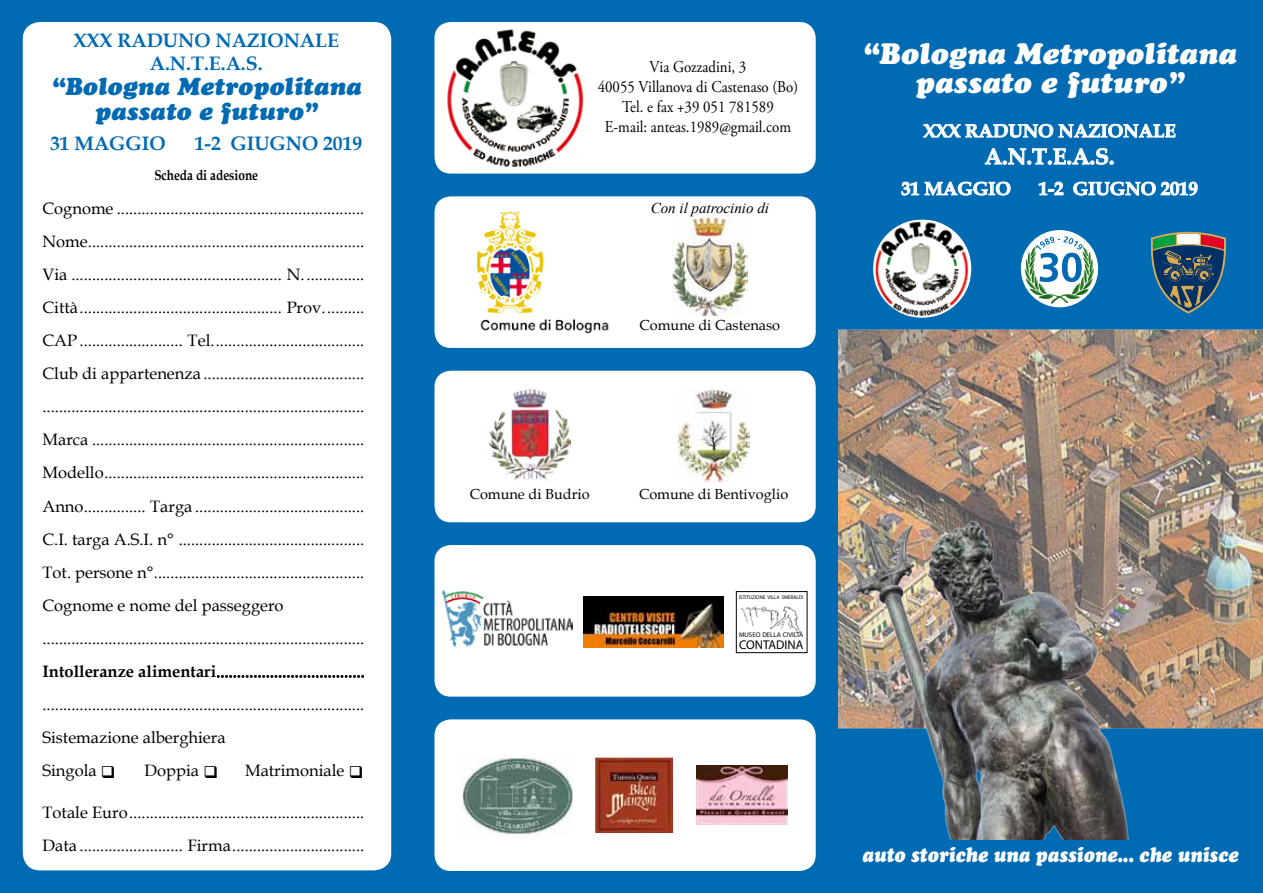
<style>
.page{position:relative;width:1263px;height:893px;background:#fff}
.page>*{position:absolute;margin:0;border:0;box-sizing:border-box;transform-origin:0 0}
.t1{font:italic 29.4px/28.2px "Cooper Black Std";color:#fff;text-align:center}
.t2{font:italic 24.3px/24.9px "Cooper Black Std";color:#006ab3;text-align:center}
.t3{font:700 22.5px "Book Antiqua";color:#fff}
.t4{font:italic 20.7px "Cooper Black Std";color:#fff;scale:.9 1}
.t5{font:700 19.5px/22.5px "Book Antiqua";color:#006ab3;text-align:center}
.t6{font:700 18.6px "Book Antiqua";color:#fff}
.t7{font:16.5px/33.2px "Book Antiqua";color:#000}
.t8{font:16.5px/19.8px "Adobe Garamond Pro";color:#000;text-align:center;scale:.9 1}
.t9{font:italic 15px "Times New Roman";color:#000}
.t10{font:14.55px "Book Antiqua";color:#000}
.t11{font:700 14.25px "Book Antiqua";color:#000;scale:.83 1}
.t12{font:12.6px "Myriad Pro";color:#000}
.t13{font:6.9px "Myriad Pro";color:#000}
.t14{font:5.4px "Myriad Pro";color:#000;scale:.94 1}
.s1{font-weight:700}
</style>
<div class="page">
<div style="left:836px;top:0;width:427px;height:893px;background:#006ab3"></div>
<img style="left:838px;top:330px;width:425px;height:166px">
<img style="left:838px;top:496px;width:425px;height:344px">
<div style="left:0;top:0;width:412px;height:893px;background:#006ab3"></div>
<div style="left:412px;top:0;width:426px;height:893px;background:#006ab3"></div>
<div style="left:434px;top:21px;width:382px;height:153px;background:#fff;border-radius:17px"></div>
<div style="left:433px;top:21px;width:384px;height:154px;border:2px solid #006ab3;border-radius:17px"></div>
<div style="left:434px;top:719px;width:382px;height:153px;background:#fff;border-radius:17px"></div>
<div style="left:433px;top:718px;width:384px;height:154px;border:2px solid #006ab3;border-radius:17px"></div>
<div style="left:434px;top:544px;width:382px;height:153px;background:#fff;border-radius:17px"></div>
<div style="left:433px;top:544px;width:384px;height:154px;border:2px solid #006ab3;border-radius:17px"></div>
<div style="left:434px;top:370px;width:382px;height:153px;background:#fff;border-radius:17px"></div>
<div style="left:433px;top:369px;width:384px;height:155px;border:2px solid #006ab3;border-radius:17px"></div>
<div style="left:434px;top:196px;width:382px;height:153px;background:#fff;border-radius:17px"></div>
<div style="left:433px;top:195px;width:384px;height:154px;border:2px solid #006ab3;border-radius:17px"></div>
<div style="left:22px;top:21px;width:370px;height:850px;background:#fff;border-radius:18px"></div>
<div style="left:21px;top:21px;width:372px;height:851px;border:2px solid #006ab3;border-radius:18px"></div>
<svg style="left:217px;top:675px;width:147px;height:3px"></svg>
<img style="left:447px;top:29px;width:137px;height:138px">
<img style="left:875px;top:220px;width:95px;height:96px">
<svg style="left:1151px;top:232px;width:75px;height:81px"></svg>
<div style="left:1021px;top:230px;width:77px;height:77px;background:#fff;border-radius:50%"></div>
<svg style="left:1025px;top:236px;width:69px;height:69px"></svg>
<svg style="left:923px;top:123px;width:253px;height:15px"></svg>
<svg style="left:984px;top:148px;width:130px;height:17px"></svg>
<svg style="left:901px;top:181px;width:110px;height:15px"></svg>
<svg style="left:1038px;top:181px;width:26px;height:15px"></svg>
<svg style="left:1073px;top:181px;width:125px;height:15px"></svg>
<img style="left:489px;top:390px;width:81px;height:91px">
<img style="left:678px;top:390px;width:72px;height:91px">
<img style="left:672px;top:214px;width:75px;height:101px">
<img style="left:477px;top:195px;width:148px;height:152px">
<img style="left:442px;top:589px;width:130px;height:59px">
<div style="left:736px;top:591px;width:71px;height:62px;border:1px solid #000"></div>
<img style="left:741px;top:606px;width:60px;height:26px">
<img style="left:583px;top:597px;width:140px;height:51px">
<img style="left:462px;top:757px;width:111px;height:80px">
<img style="left:595px;top:758px;width:77px;height:75px">
<img style="left:697px;top:766px;width:91px;height:59px">
<p class="t5" style="left:74px;top:30px;width:267px">XXX RADUNO NAZIONALE<br>A.N.T.E.A.S.</p>
<h2 class="t2" style="left:51px;top:74px;width:312px">“Bologna Metropolitana passato e futuro”</h2>
<p class="t5" style="left:50px;top:132px;width:117px">31 MAGGIO</p>
<p class="t5" style="left:195px;top:132px;width:169px">1-2 GIUGNO 2019</p>
<p class="t11" style="left:154px;top:165px;width:127px">Scheda di adesione</p>
<p class="t7" style="left:43px;top:191px;width:324px">Cognome ............................................................<br>Nome...................................................................<br>Via ................................................... N...............<br>Città................................................. Prov..........<br>CAP ......................... Tel.....................................<br>Club di appartenenza ....................................... ..............................................................................<br>Marca ..................................................................<br>Modello...............................................................<br>Anno............... Targa .........................................<br>C.I. targa A.S.I. n° .............................................<br>Tot. persone n°...................................................<br>Cognome e nome del passeggero ..............................................................................<br><span class="s1">Intolleranze alimentari</span>.................................... ..............................................................................<br>Sistemazione alberghiera<br>Singola ❑</p>
<p class="t7" style="left:145px;top:754px;width:75px">Doppia ❑</p>
<p class="t7" style="left:245px;top:754px;width:120px">Matrimoniale ❑</p>
<p class="t7" style="left:43px;top:795px;width:323px">Totale Euro.........................................................<br>Data ......................... Firma................................</p>
<p class="t8" style="left:598px;top:58px;width:224px">Via Gozzadini, 3<br>40055 Villanova di Castenaso (Bo)<br>Tel. e fax +39 051 781589<br>E-mail: anteas.1989@gmail.com</p>
<p class="t9" style="left:651px;top:197px;width:120px">Con il patrocinio di</p>
<p class="t10" style="left:640px;top:315px;width:142px">Comune di Castenaso</p>
<h1 class="t1" style="left:862px;top:40px;width:376px">“Bologna Metropolitana passato e futuro”</h1>
<p class="t6" style="left:923px;top:118px;width:254px">XXX RADUNO NAZIONALE</p>
<h3 class="t3" style="left:984px;top:141px;width:132px">A.N.T.E.A.S.</h3>
<p class="t6" style="left:901px;top:176px;width:111px">31 MAGGIO</p>
<p class="t6" style="left:1039px;top:176px;width:161px">1-2 GIUGNO 2019</p>
<p class="t10" style="left:470px;top:484px;width:121px">Comune di Budrio</p>
<p class="t10" style="left:639px;top:484px;width:151px">Comune di Bentivoglio</p>
<p class="t14" style="left:739px;top:593px;width:70px">ISTITUZIONE VILLA SMERALDI</p>
<p class="t13" style="left:739px;top:631px;width:66px">MUSEO DELLA CIVILTÀ</p>
<p class="t12" style="left:739px;top:637px;width:66px">CONTADINA</p>
<p class="t4" style="left:862px;top:842px;width:420px">auto storiche una passione... che unisce</p>
</div>
